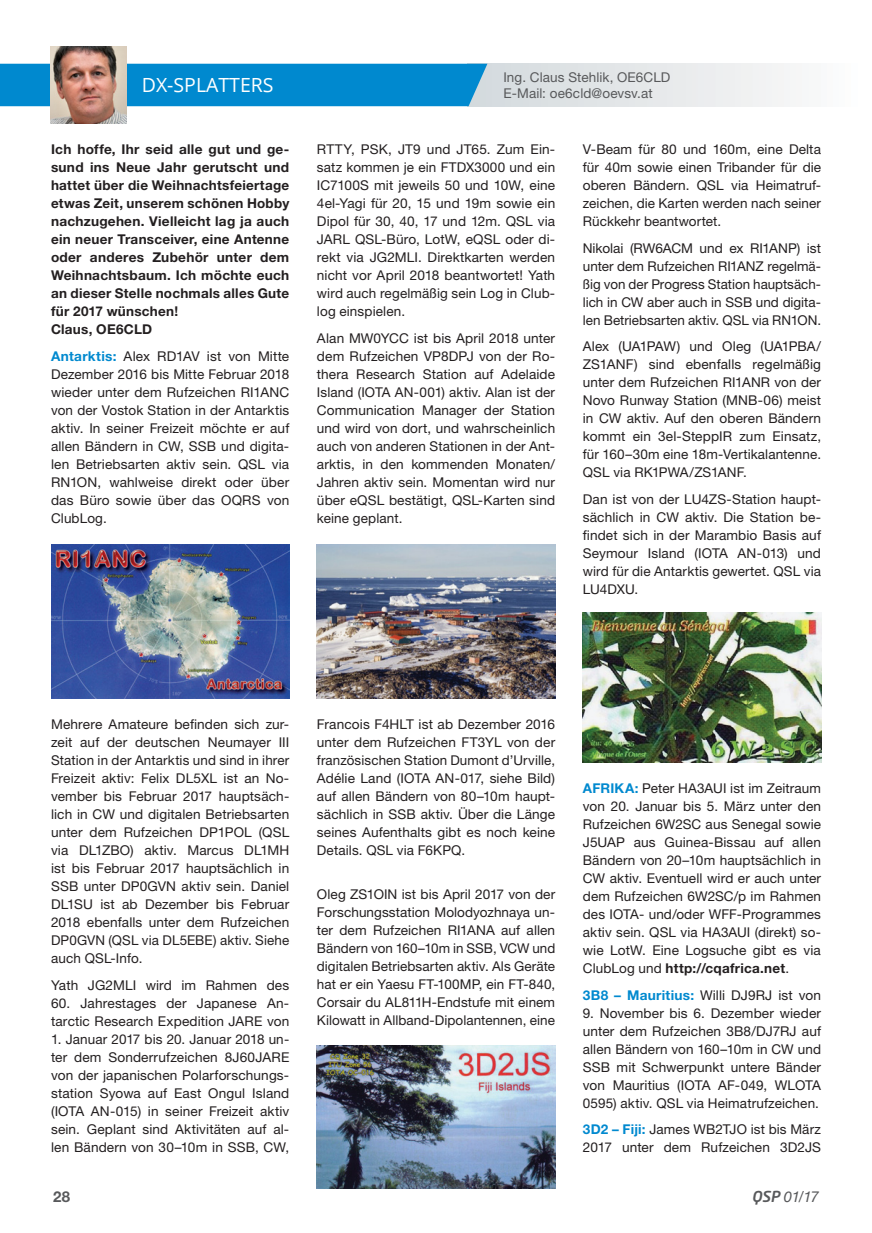
<style>
.page{position:relative;width:872px;height:1233px;background:#fff}
.page>*{position:absolute;margin:0;border:0;box-sizing:border-box;transform-origin:0 0}
.t1{font:19.5px "Open Sans";color:#fff}
.t2{font:italic 15px "Helvetica Neue";color:#58595b}
.t3{font:700 15px "Helvetica Neue LT Std";color:#58595b}
.t4{font:13.5px/18px "Helvetica Neue LT Std";letter-spacing:.01em;color:#231f20;text-align:justify}
.t5{font:700 13.5px/18px "Helvetica Neue LT Std";letter-spacing:.02em;color:#231f20}
.t6{font:13.5px/16.5px "Helvetica Neue LT Std";letter-spacing:.01em;color:#58595b}
.s1{font-weight:700;color:#0089cf}
.s2{font-weight:700}
.s3{font-family:"Neo Tech";font-weight:500}
</style>
<div class="page">
<div style="left:467px;top:64px;width:391px;height:42px;background:linear-gradient(to right,#d3d9dc,#fcfcfb)"></div>
<div style="left:0;top:64px;width:487px;height:42px;background:#0089cf"></div>
<img style="left:50px;top:47px;width:77px;height:76px">
<img style="left:317px;top:545px;width:238px;height:153px">
<img style="left:51px;top:545px;width:238px;height:153px">
<img style="left:317px;top:1045px;width:238px;height:143px">
<img style="left:583px;top:612px;width:238px;height:151px">
<h1 class="t1" style="left:142px;top:71px;width:133px">DX-SPLATTERS</h1>
<p class="t6" style="left:503px;top:70px;width:168px">Ing. Claus Stehlik, OE6CLD<br>E-Mail: oe6cld@oevsv.at</p>
<p class="t5" style="left:51px;top:142px;width:240px">Ich hoffe, Ihr seid alle gut und ge&shy;sund ins Neue Jahr gerutscht und hattet über die Weihnachtsfeiertage etwas Zeit, unserem schönen Hobby nachzugehen. Vielleicht lag ja auch ein neuer Transceiver, eine Antenne oder anderes Zubehör unter dem<br>Weihnachtsbaum. Ich möchte euch an dieser Stelle nochmals alles Gute für 2017 wünschen!<br>Claus, OE6CLD</p>
<p class="t4" style="left:51px;top:348px;width:240px"><span class="s1">Antarktis:</span> Alex RD1AV ist von Mitte Dezember 2016 bis Mitte Februar 2018 wieder unter dem Rufzeichen RI1ANC von der Vostok Station in der Antarktis aktiv. In seiner Freizeit möchte er auf allen Bändern in CW, SSB und digita&shy;len Betriebsarten aktiv sein. QSL via RN1ON, wahlweise direkt oder über das Büro sowie über das OQRS von ClubLog.</p>
<p class="t4" style="left:317px;top:141px;width:240px">RTTY, PSK, JT9 und JT65. Zum Ein&shy;satz kommen je ein FTDX3000 und ein IC7100S mit jeweils 50 und 10W, eine 4el-Yagi für 20, 15 und 19m sowie ein Dipol für 30, 40, 17 und 12m. QSL via JARL QSL-Büro, LotW, eQSL oder di&shy;rekt via JG2MLI. Direktkarten werden nicht vor April 2018 beantwortet! Yath wird auch regelmäßig sein Log in Club&shy;log einspielen.</p>
<p class="t4" style="left:317px;top:330px;width:240px">Alan MW0YCC ist bis April 2018 unter dem Rufzeichen VP8DPJ von der Ro&shy;thera Research Station auf Adelaide Island (IOTA AN-001) aktiv. Alan ist der Communication Manager der Station und wird von dort, und wahrscheinlich auch von anderen Stationen in der Ant&shy;arktis, in den kommenden Monaten/ Jahren aktiv sein. Momentan wird nur über eQSL bestätigt, QSL-Karten sind keine geplant.</p>
<p class="t4" style="left:583px;top:141px;width:240px">V-Beam für 80 und 160m, eine Delta für 40m sowie einen Tribander für die oberen Bändern. QSL via Heimatruf&shy;zeichen, die Karten werden nach seiner Rückkehr beantwortet.</p>
<p class="t4" style="left:583px;top:240px;width:240px">Nikolai (RW6ACM und ex RI1ANP) ist unter dem Rufzeichen RI1ANZ regelmä&shy;ßig von der Progress Station hauptsäch&shy;lich in CW aber auch in SSB und digita&shy;len Betriebsarten aktiv. QSL via RN1ON.</p>
<p class="t4" style="left:583px;top:338px;width:240px">Alex (UA1PAW) und Oleg (UA1PBA/ ZS1ANF) sind ebenfalls regelmäßig unter dem Rufzeichen RI1ANR von der Novo Runway Station (MNB-06) meist in CW aktiv. Auf den oberen Bändern kommt ein 3el-SteppIR zum Einsatz, für 160–30m eine 18m-Vertikalantenne.<br>QSL via RK1PWA/ZS1ANF.</p>
<p class="t4" style="left:583px;top:491px;width:240px">Dan ist von der LU4ZS-Station haupt&shy;sächlich in CW aktiv. Die Station be&shy;findet sich in der Marambio Basis auf Seymour Island (IOTA AN-013) und wird für die Antarktis gewertet. QSL via LU4DXU.</p>
<p class="t4" style="left:51px;top:717px;width:240px">Mehrere Amateure befinden sich zur&shy;zeit auf der deutschen Neumayer III Station in der Antarktis und sind in ihrer Freizeit aktiv: Felix DL5XL ist an No&shy;vember bis Februar 2017 hauptsäch&shy;lich in CW und digitalen Betriebsarten unter dem Rufzeichen DP1POL (QSL via DL1ZBO) aktiv. Marcus DL1MH ist bis Februar 2017 hauptsächlich in SSB unter DP0GVN aktiv sein. Daniel DL1SU ist ab Dezember bis Februar 2018 ebenfalls unter dem Rufzeichen DP0GVN (QSL via DL5EBE) aktiv. Siehe auch QSL-Info.</p>
<p class="t4" style="left:51px;top:977px;width:240px">Yath JG2MLI wird im Rahmen des</p>
<p class="t4" style="left:51px;top:995px;width:240px">60. Jahrestages der Japanese An&shy;tarctic Research Expedition JARE von</p>
<p class="t4" style="left:51px;top:1031px;width:240px">1. Januar 2017 bis 20. Januar 2018 un&shy;ter dem Sonderrufzeichen 8J60JARE von der japanischen Polarforschungs&shy;station Syowa auf East Ongul Island (IOTA AN-015) in seiner Freizeit aktiv sein. Geplant sind Aktivitäten auf al&shy;len Bändern von 30–10m in SSB, CW,</p>
<p class="t4" style="left:317px;top:717px;width:240px">Francois F4HLT ist ab Dezember 2016 unter dem Rufzeichen FT3YL von der französischen Station Dumont d’Urville, Adélie Land (IOTA AN-017, siehe Bild) auf allen Bändern von 80–10m haupt&shy;sächlich in SSB aktiv. Über die Länge seines Aufenthalts gibt es noch keine Details. QSL via F6KPQ.</p>
<p class="t4" style="left:317px;top:886px;width:240px">Oleg ZS1OIN ist bis April 2017 von der Forschungsstation Molodyozhnaya un&shy;ter dem Rufzeichen RI1ANA auf allen Bändern von 160–10m in SSB, VCW und digitalen Betriebsarten aktiv. Als Geräte hat er ein Yaesu FT-100MP, ein FT-840, Corsair du AL811H-Endstufe mit einem Kilowatt in Allband-Dipolantennen, eine</p>
<p class="t4" style="left:583px;top:781px;width:240px"><span class="s1">AFRIKA:</span> Peter HA3AUI ist im Zeitraum von 20. Januar bis 5. März unter den Rufzeichen 6W2SC aus Senegal sowie J5UAP aus Guinea-Bissau auf allen Bändern von 20–10m hauptsächlich in CW aktiv. Eventuell wird er auch unter dem Rufzeichen 6W2SC/p im Rahmen des IOTA- und/oder WFF-Programmes aktiv sein. QSL via HA3AUI (direkt) so&shy;wie LotW. Eine Logsuche gibt es via ClubLog und <span class="s2">http://cqafrica.net</span>.</p>
<p class="t4" style="left:583px;top:987px;width:240px"><span class="s1">3B8 – Mauritius:</span> Willi DJ9RJ ist von</p>
<p class="t4" style="left:583px;top:1005px;width:240px">9. November bis 6. Dezember wieder unter dem Rufzeichen 3B8/DJ7RJ auf allen Bändern von 160–10m in CW und SSB mit Schwerpunkt untere Bänder von Mauritius (IOTA AF-049, WLOTA 0595) aktiv. QSL via Heimatrufzeichen.</p>
<p class="t4" style="left:583px;top:1122px;width:240px"><span class="s1">3D2 – Fiji:</span> James WB2TJO ist bis März<br>2017 unter dem Rufzeichen 3D2JS</p>
<p class="t3" style="left:53px;top:1192px;width:19px">28</p>
<p class="t2" style="left:751px;top:1188px;width:69px"><span class="s3">QSP</span> 01/17</p>
</div>
